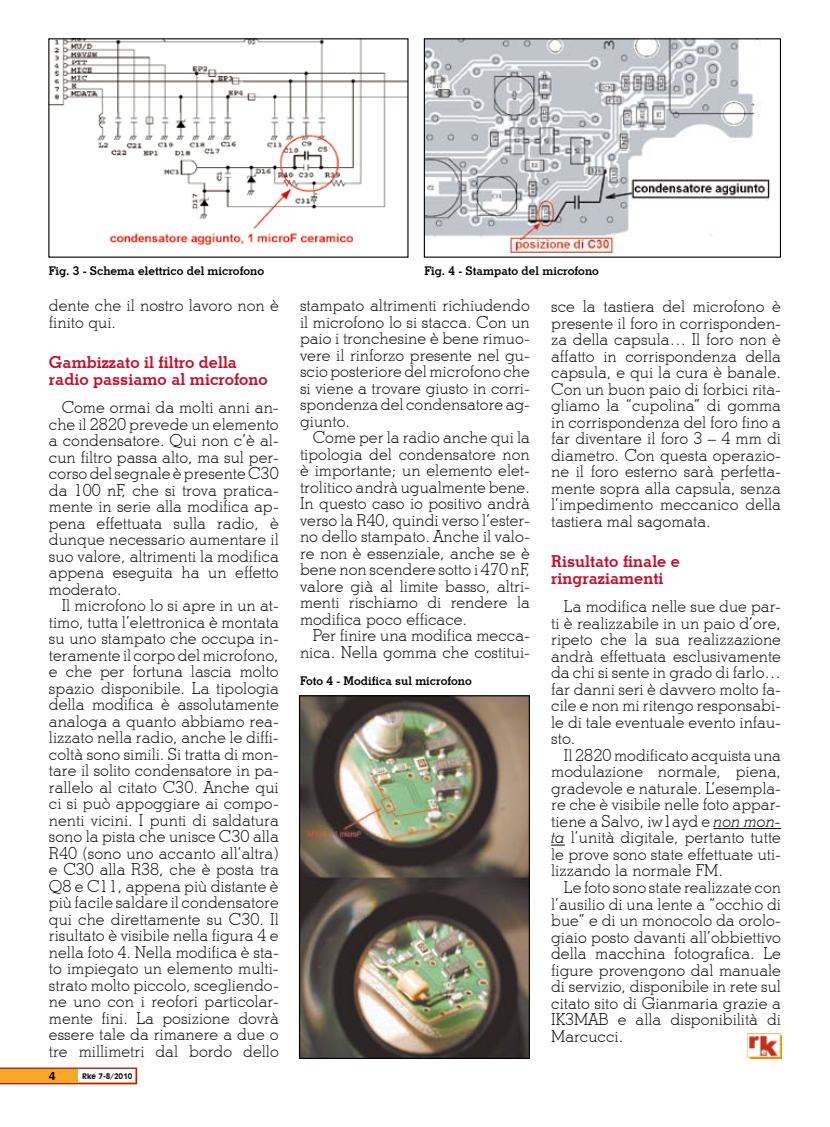
<style>
.page{position:relative;width:830px;height:1127px;background:#fff}
.page>*{position:absolute;margin:0;border:0;box-sizing:border-box;transform-origin:0 0}
.t1{font:300 16.5px/16.5px "Stymie BT";color:#000;text-align:justify}
.t2{font:700 16.5px/16.5px "Stymie BT";color:#c50c2a}
.t3{font:700 12px "Stymie BT";color:#000}
.t4{font:700 12px "Swiss 721 BT";color:#000}
.t5{font:700 7.5px "Incised 901 BT";color:#000}
.s1{font-style:italic}
</style>
<div class="page">
<svg style="left:0;top:1067px;width:137px;height:17px;background:#ec8d30"></svg>
<div style="left:78px;top:1069px;width:57px;height:13px;background:#fff"></div>
<hr style="left:713px;top:828px;width:67px;height:1px;background:#000">
<svg style="left:551px;top:845px;width:13px;height:1px"></svg>
<img style="left:50px;top:40px;width:356px;height:206px">
<img style="left:425px;top:40px;width:345px;height:212px">
<div style="left:423px;top:38px;width:357px;height:220px;border:1px solid #000"></div>
<img style="left:301px;top:697px;width:226px;height:360px">
<div style="left:299px;top:695px;width:230px;height:364px;border:1px solid #000"></div>
<img style="left:747px;top:1034px;width:33px;height:25px">
<p class="t3" style="left:49px;top:263px;width:217px">Fig. 3 - Schema elettrico del microfono</p>
<p class="t3" style="left:424px;top:263px;width:176px">Fig. 4 - Stampato del microfono</p>
<p class="t1" style="left:49px;top:297px;width:231px">dente che il nostro lavoro non è finito qui.</p>
<p class="t2" style="left:49px;top:354px;width:220px">Gambizzato il filtro della radio passiamo al microfono</p>
<p class="t1" style="left:49px;top:399px;width:231px;text-indent:13px">Come ormai da molti anni an&shy;che il 2820 prevede un elemento a condensatore. Qui non c’è al&shy;cun filtro passa alto, ma sul per&shy;corso del segnale è presente C30 da 100 nF, che si trova pratica&shy;mente in serie alla modifica ap&shy;pena effettuata sulla radio, è dunque necessario aumentare il suo valore, altrimenti la modifica appena eseguita ha un effetto moderato.</p>
<p class="t1" style="left:49px;top:597px;width:231px;text-indent:13px">Il microfono lo si apre in un at&shy;timo, tutta l’elettronica è montata su uno stampato che occupa in&shy;teramente il corpo del microfono, e che per fortuna lascia molto spazio disponibile. La tipologia della modifica è assolutamente analoga a quanto abbiamo rea&shy;lizzato nella radio, anche le diffi&shy;coltà sono simili. Si tratta di mon&shy;tare il solito condensatore in pa&shy;rallelo al citato C30. Anche qui ci si può appoggiare ai compo&shy;nenti vicini. I punti di saldatura sono la pista che unisce C30 alla R40 (sono uno accanto all’altra) e C30 alla R38, che è posta tra Q8 e C11, appena più distante è più facile saldare il condensatore qui che direttamente su C30. Il risultato è visibile nella figura 4 e nella foto 4. Nella modifica è sta&shy;to impiegato un elemento multi&shy;strato molto piccolo, scegliendo&shy;ne uno con i reofori particolar&shy;mente fini. La posizione dovrà essere tale da rimanere a due o tre millimetri dal bordo dello</p>
<p class="t4" style="left:49px;top:1068px;width:8px">4</p>
<p class="t5" style="left:82px;top:1071px;width:52px">Rke 7-8/2010</p>
<p class="t1" style="left:300px;top:297px;width:231px">stampato altrimenti richiudendo il microfono lo si stacca. Con un paio i tronchesine è bene rimuo&shy;vere il rinforzo presente nel gu&shy;scio posteriore del microfono che si viene a trovare giusto in corri&shy;spondenza del condensatore ag&shy;giunto.</p>
<p class="t1" style="left:300px;top:429px;width:231px;text-indent:13px">Come per la radio anche qui la tipologia del condensatore non è importante; un elemento elet&shy;trolitico andrà ugualmente bene.<br>In questo caso io positivo andrà verso la R40, quindi verso l’ester&shy;no dello stampato. Anche il valo&shy;re non è essenziale, anche se è bene non scendere sotto i 470 nF, valore già al limite basso, altri&shy;menti rischiamo di rendere la modifica poco efficace.</p>
<p class="t1" style="left:300px;top:627px;width:231px;text-align:right">Per finire una modifica mecca&shy;nica. Nella gomma che costitui-</p>
<p class="t3" style="left:300px;top:674px;width:173px">Foto 4 - Modifica sul microfono</p>
<p class="t1" style="left:551px;top:298px;width:231px">sce la tastiera del microfono è presente il foro in corrisponden&shy;za della capsula… Il foro non è affatto in corrispondenza della capsula, e qui la cura è banale.<br>Con un buon paio di forbici rita&shy;gliamo la “cupolina” di gomma in corrispondenza del foro fino a far diventare il foro 3 – 4 mm di diametro. Con questa operazio&shy;ne il foro esterno sarà perfetta&shy;mente sopra alla capsula, senza l’impedimento meccanico della tastiera mal sagomata.</p>
<p class="t2" style="left:551px;top:553px;width:130px">Risultato finale e ringraziamenti</p>
<p class="t1" style="left:551px;top:598px;width:231px;text-indent:13px">La modifica nelle sue due par&shy;ti è realizzabile in un paio d’ore, ripeto che la sua realizzazione andrà effettuata esclusivamente da chi si sente in grado di farlo… far danni seri è davvero molto fa&shy;cile e non mi ritengo responsabi&shy;le di tale eventuale evento infau&shy;sto.</p>
<p class="t1" style="left:551px;top:747px;width:231px;text-indent:13px">Il 2820 modificato acquista una modulazione normale, piena, gradevole e naturale. L’esempla&shy;re che è visibile nelle foto appar&shy;tiene a Salvo, iw1ayd e <span class="s1">non mon&shy;ta</span> l’unità digitale, pertanto tutte le prove sono state effettuate uti&shy;lizzando la normale FM.</p>
<p class="t1" style="left:551px;top:879px;width:231px;text-indent:13px">Le foto sono state realizzate con l’ausilio di una lente a “occhio di bue” e di un monocolo da orolo&shy;giaio posto davanti all’obbiettivo della macchina fotografica. Le figure provengono dal manuale di servizio, disponibile in rete sul citato sito di Gianmaria grazie a IK3MAB e alla disponibilità di Marcucci.</p>
</div>
